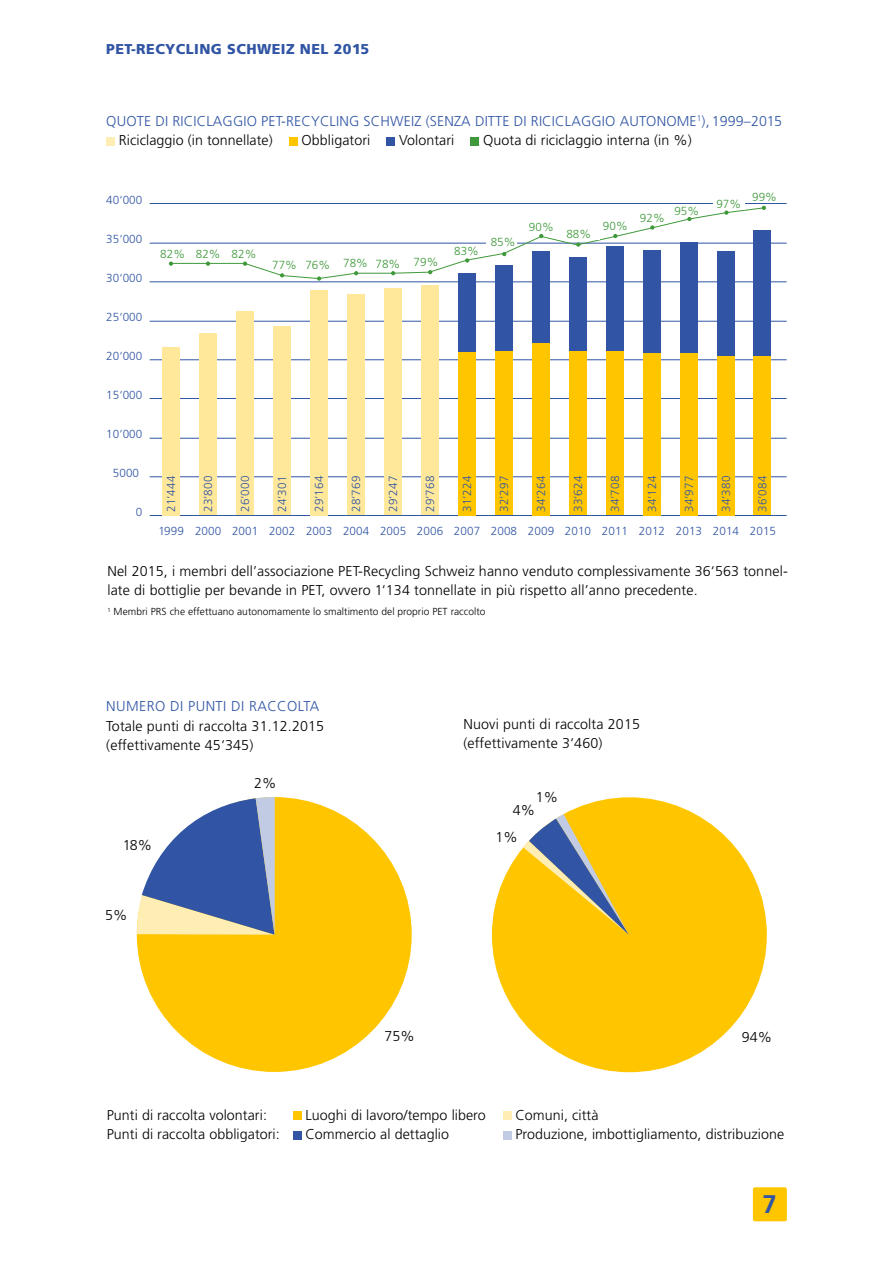
<style>
.page{position:relative;width:893px;height:1263px;background:#fff}
.page>*{position:absolute;margin:0;border:0;box-sizing:border-box;transform-origin:0 0}
.t1{font:700 25.5px "Frutiger";color:#3155a4}
.t2{font:300 14.25px/19.5px "Frutiger";letter-spacing:.01em;color:#000}
.t3{font:300 14.25px/19.5px "Frutiger";letter-spacing:.01em;color:#3155a4}
.t4{font:900 14.25px "Frutiger";letter-spacing:.03em;color:#3155a4}
.t5{font:300 14.25px "Frutiger";letter-spacing:.03em;color:#3155a4}
.t6{font:300 11.7px "Frutiger";letter-spacing:.005em;color:#3155a4}
.t7{font:300 11.7px "Frutiger";letter-spacing:.005em;color:#3f993a}
.t8{font:300 10.2px "Frutiger";letter-spacing:.005em;color:#000}
.s1{color:#000}
</style>
<div class="page">
<div style="left:753px;top:1187px;width:34px;height:34px;background:#ffc600;border-radius:2px"></div>
<div style="left:137px;top:797px;width:275px;height:275px;background:#ffc600;border-radius:50%"></div>
<div style="left:106px;top:137px;width:9px;height:8px;background:#ffeeb3"></div>
<div style="left:289px;top:137px;width:8px;height:8px;background:#ffc600"></div>
<div style="left:387px;top:137px;width:8px;height:8px;background:#3155a4"></div>
<div style="left:471px;top:137px;width:8px;height:8px;background:#3f993a"></div>
<hr style="left:150px;top:203px;width:637px;height:1px;background:#3155a4">
<hr style="left:150px;top:243px;width:637px;height:1px;background:#3155a4">
<hr style="left:150px;top:281px;width:637px;height:1px;background:#3155a4">
<hr style="left:150px;top:398px;width:637px;height:1px;background:#3155a4">
<hr style="left:150px;top:321px;width:637px;height:1px;background:#3155a4">
<hr style="left:150px;top:359px;width:637px;height:1px;background:#3155a4">
<hr style="left:150px;top:438px;width:637px;height:1px;background:#3155a4">
<hr style="left:150px;top:476px;width:637px;height:1px;background:#3155a4">
<hr style="left:150px;top:515px;width:637px;height:1px;background:#3155a4">
<div style="left:458px;top:273px;width:17px;height:242px;background:#ffc600"></div>
<div style="left:495px;top:265px;width:17px;height:250px;background:#ffc600"></div>
<div style="left:162px;top:347px;width:17px;height:168px;background:#ffe899"></div>
<div style="left:717px;top:251px;width:17px;height:264px;background:#ffc600"></div>
<div style="left:753px;top:230px;width:17px;height:285px;background:#ffc600"></div>
<div style="left:717px;top:251px;width:17px;height:104px;background:#3155a4"></div>
<div style="left:753px;top:230px;width:17px;height:125px;background:#3155a4"></div>
<div style="left:199px;top:333px;width:17px;height:182px;background:#ffe899"></div>
<div style="left:236px;top:311px;width:17px;height:204px;background:#ffe899"></div>
<div style="left:273px;top:327px;width:17px;height:188px;background:#ffe899"></div>
<div style="left:310px;top:290px;width:17px;height:225px;background:#ffe899"></div>
<div style="left:347px;top:294px;width:17px;height:221px;background:#ffe899"></div>
<div style="left:384px;top:288px;width:17px;height:227px;background:#ffe899"></div>
<div style="left:421px;top:286px;width:17px;height:229px;background:#ffe899"></div>
<div style="left:458px;top:273px;width:17px;height:78px;background:#3155a4"></div>
<div style="left:495px;top:265px;width:17px;height:85px;background:#3155a4"></div>
<div style="left:532px;top:251px;width:17px;height:264px;background:#ffc600"></div>
<div style="left:532px;top:251px;width:17px;height:92px;background:#3155a4"></div>
<div style="left:569px;top:258px;width:17px;height:257px;background:#ffc600"></div>
<div style="left:569px;top:258px;width:17px;height:93px;background:#3155a4"></div>
<div style="left:606px;top:247px;width:17px;height:268px;background:#ffc600"></div>
<div style="left:606px;top:247px;width:17px;height:104px;background:#3155a4"></div>
<div style="left:643px;top:251px;width:17px;height:264px;background:#ffc600"></div>
<div style="left:643px;top:251px;width:17px;height:102px;background:#3155a4"></div>
<div style="left:680px;top:243px;width:17px;height:272px;background:#ffc600"></div>
<div style="left:680px;top:243px;width:17px;height:110px;background:#3155a4"></div>
<div style="left:293px;top:1111px;width:8px;height:9px;background:#ffc600"></div>
<div style="left:503px;top:1111px;width:8px;height:9px;background:#ffeeb3"></div>
<div style="left:293px;top:1131px;width:8px;height:8px;background:#3155a4"></div>
<div style="left:503px;top:1131px;width:8px;height:8px;background:#c1cce4"></div>
<svg style="left:137px;top:797px;width:138px;height:138px"></svg>
<div style="left:492px;top:797px;width:275px;height:275px;background:#ffc600;border-radius:50%"></div>
<svg style="left:169px;top:206px;width:597px;height:75px"></svg>
<svg style="left:523px;top:814px;width:106px;height:121px"></svg>
<div style="left:486px;top:237px;width:31px;height:9px;background:#fff"></div>
<div style="left:529px;top:222px;width:32px;height:9px;background:#fff"></div>
<div style="left:566px;top:228px;width:34px;height:12px;background:#fff"></div>
<div style="left:603px;top:221px;width:30px;height:11px;background:#fff"></div>
<div style="left:640px;top:213px;width:28px;height:9px;background:#fff"></div>
<div style="left:674px;top:205px;width:29px;height:10px;background:#fff"></div>
<div style="left:713px;top:199px;width:32px;height:10px;background:#fff"></div>
<p class="t4" style="left:106px;top:40px;width:264px">PET-RECYCLING SCHWEIZ NEL 2015</p>
<p class="t3" style="left:119px;top:111px;width:665px;text-indent:-13px">QUOTE DI RICICLAGGIO PET-RECYCLING SCHWEIZ (SENZA DITTE DI RICICLAGGIO AUTONOME<sup>1</sup>), 1999–2015<br><span class="s1">Riciclaggio (in tonnellate)</span></p>
<p class="t2" style="left:302px;top:131px;width:70px">Obbligatori</p>
<p class="t2" style="left:399px;top:131px;width:57px">Volontari</p>
<p class="t2" style="left:483px;top:131px;width:210px">Quota di riciclaggio interna (in %)</p>
<p class="t6" style="left:106px;top:193px;width:38px">40‘000</p>
<p class="t6" style="left:106px;top:232px;width:38px">35‘000</p>
<p class="t6" style="left:106px;top:271px;width:38px">30‘000</p>
<p class="t6" style="left:106px;top:310px;width:38px">25‘000</p>
<p class="t6" style="left:106px;top:349px;width:38px">20‘000</p>
<p class="t6" style="left:106px;top:388px;width:38px">15‘000</p>
<p class="t6" style="left:106px;top:427px;width:38px">10‘000</p>
<p class="t6" style="left:113px;top:466px;width:28px">5000</p>
<p class="t6" style="left:136px;top:505px;width:8px">0</p>
<p class="t7" style="left:160px;top:247px;width:98px">82% 82% 82%</p>
<p class="t7" style="left:272px;top:257px;width:168px">77% 76% 78% 78% 79%</p>
<p class="t7" style="left:454px;top:244px;width:26px">83%</p>
<p class="t7" style="left:491px;top:236px;width:26px">85%</p>
<p class="t7" style="left:529px;top:220px;width:26px">90%</p>
<p class="t7" style="left:566px;top:227px;width:26px">88%</p>
<p class="t7" style="left:603px;top:220px;width:26px">90%</p>
<p class="t7" style="left:640px;top:212px;width:26px">92%</p>
<p class="t7" style="left:674px;top:204px;width:26px">95%</p>
<p class="t7" style="left:716px;top:198px;width:26px">97%</p>
<p class="t7" style="left:752px;top:190px;width:26px">99%</p>
<p class="t6" style="left:165px;top:512px;width:38px;rotate:-90deg">21‘444</p>
<p class="t6" style="left:202px;top:512px;width:38px;rotate:-90deg">23‘800</p>
<p class="t6" style="left:239px;top:512px;width:38px;rotate:-90deg">26‘000</p>
<p class="t6" style="left:276px;top:512px;width:38px;rotate:-90deg">24‘301</p>
<p class="t6" style="left:313px;top:512px;width:38px;rotate:-90deg">29‘164</p>
<p class="t6" style="left:350px;top:512px;width:38px;rotate:-90deg">28‘769</p>
<p class="t6" style="left:387px;top:512px;width:38px;rotate:-90deg">29‘247</p>
<p class="t6" style="left:424px;top:512px;width:38px;rotate:-90deg">29‘768</p>
<p class="t6" style="left:461px;top:512px;width:38px;rotate:-90deg">31‘224</p>
<p class="t6" style="left:498px;top:512px;width:38px;rotate:-90deg">32‘297</p>
<p class="t6" style="left:535px;top:512px;width:38px;rotate:-90deg">34‘264</p>
<p class="t6" style="left:572px;top:512px;width:38px;rotate:-90deg">33‘624</p>
<p class="t6" style="left:609px;top:512px;width:38px;rotate:-90deg">34‘708</p>
<p class="t6" style="left:646px;top:512px;width:38px;rotate:-90deg">34‘124</p>
<p class="t6" style="left:683px;top:512px;width:38px;rotate:-90deg">34‘977</p>
<p class="t6" style="left:720px;top:512px;width:38px;rotate:-90deg">34‘380</p>
<p class="t6" style="left:756px;top:512px;width:38px;rotate:-90deg">36‘084</p>
<p class="t6" style="left:158px;top:525px;width:619px">1999 2000 2001 2002 2003 2004 2005 2006 2007 2008 2009 2010 2011 2012 2013 2014 2015</p>
<p class="t2" style="left:107px;top:561px;width:682px">Nel 2015, i membri dell’associazione PET-Recycling Schweiz hanno venduto complessivamente 36‘563 tonnel&shy;late di bottiglie per bevande in PET, ovvero 1‘134 tonnellate in più rispetto all’anno precedente.</p>
<p class="t8" style="left:107px;top:606px;width:380px"><sup>1</sup> Membri PRS che effettuano autonomamente lo smaltimento del proprio PET raccolto</p>
<p class="t5" style="left:106px;top:698px;width:215px">NUMERO DI PUNTI DI RACCOLTA</p>
<p class="t2" style="left:106px;top:716px;width:219px">Totale punti di raccolta 31.12.2015 (effettivamente 45‘345)</p>
<p class="t2" style="left:463px;top:714px;width:178px">Nuovi punti di raccolta 2015 (effettivamente 3‘460)</p>
<p class="t2" style="left:123px;top:835px;width:31px">18%</p>
<p class="t2" style="left:105px;top:906px;width:24px">5%</p>
<p class="t2" style="left:254px;top:774px;width:24px">2%</p>
<p class="t2" style="left:536px;top:787px;width:24px">1%</p>
<p class="t2" style="left:513px;top:800px;width:24px">4%</p>
<p class="t2" style="left:495px;top:827px;width:24px">1%</p>
<p class="t2" style="left:384px;top:1027px;width:32px">75%</p>
<p class="t2" style="left:742px;top:1027px;width:32px">94%</p>
<p class="t2" style="left:107px;top:1105px;width:162px">Punti di raccolta volontari:</p>
<p class="t2" style="left:305px;top:1105px;width:182px">Luoghi di lavoro/tempo libero</p>
<p class="t2" style="left:515px;top:1105px;width:85px">Comuni, città</p>
<p class="t2" style="left:107px;top:1125px;width:175px">Punti di raccolta obbligatori:</p>
<p class="t2" style="left:305px;top:1125px;width:145px">Commercio al dettaglio</p>
<p class="t2" style="left:515px;top:1125px;width:270px">Produzione, imbottigliamento, distribuzione</p>
<h1 class="t1" style="left:763px;top:1189px;width:16px">7</h1>
</div>
